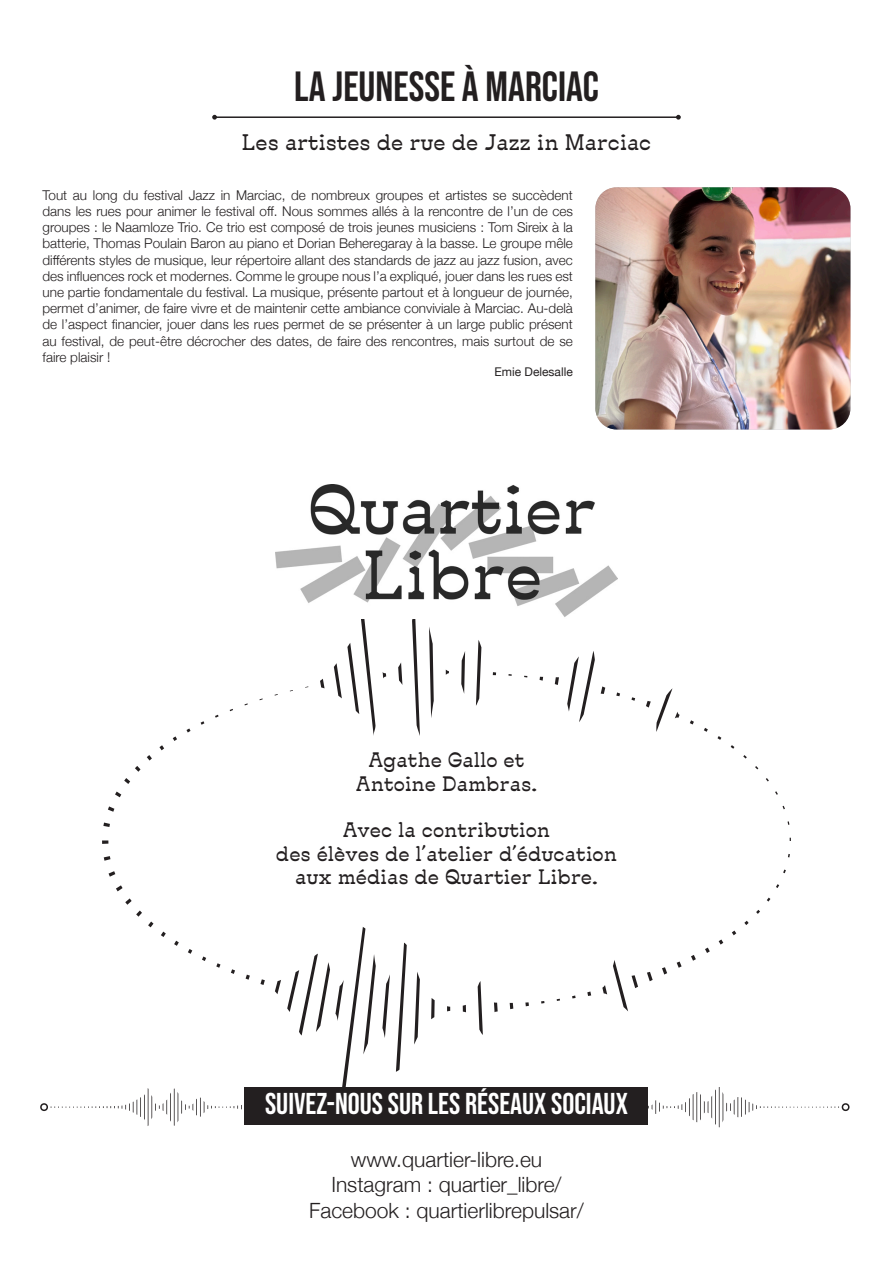
<style>
.page{position:relative;width:893px;height:1263px;background:#fff}
.page>*{position:absolute;margin:0;border:0;box-sizing:border-box;transform-origin:0 0}
.Gros_Titre__Front_Page__-QL{font:42px "Bebas Neue";color:#231f20}
.Gros_Titre__Front_Page__-QL-2{font:30px "Bebas Neue";color:#fff}
.Petit_Text_-QL{font:300 21px "Helvetica Neue";color:#231f20}
.Chapo_-QL{font:600 21px "Euripides";color:#231f20}
.Petit_Text_-QL-2{font:600 19.5px "Euripides";color:#231f20}
.Texte_-QL{font:300 13.5px/16.2px "Helvetica Neue";color:#231f20;text-align:justify}
.Crédits{font:12px "Helvetica Neue";color:#231f20}
</style>
<div class="page">
<svg style="left:102px;top:840px;width:6px;height:4px"></svg>
<svg style="left:104px;top:856px;width:6px;height:5px"></svg>
<svg style="left:109px;top:871px;width:6px;height:6px"></svg>
<svg style="left:116px;top:885px;width:7px;height:6px"></svg>
<svg style="left:717px;top:736px;width:4px;height:4px"></svg>
<svg style="left:704px;top:728px;width:4px;height:4px"></svg>
<svg style="left:690px;top:720px;width:4px;height:4px"></svg>
<svg style="left:646px;top:688px;width:34px;height:44px"></svg>
<svg style="left:631px;top:697px;width:4px;height:4px"></svg>
<svg style="left:616px;top:692px;width:4px;height:4px"></svg>
<svg style="left:601px;top:686px;width:4px;height:8px"></svg>
<svg style="left:567px;top:651px;width:28px;height:71px"></svg>
<svg style="left:555px;top:677px;width:4px;height:8px"></svg>
<svg style="left:540px;top:677px;width:3px;height:4px"></svg>
<svg style="left:476px;top:640px;width:5px;height:66px"></svg>
<svg style="left:461px;top:651px;width:4px;height:43px"></svg>
<svg style="left:446px;top:670px;width:3px;height:5px"></svg>
<svg style="left:429px;top:627px;width:5px;height:91px"></svg>
<svg style="left:412px;top:619px;width:8px;height:117px"></svg>
<svg style="left:398px;top:662px;width:4px;height:22px"></svg>
<svg style="left:320px;top:679px;width:5px;height:9px"></svg>
<svg style="left:186px;top:728px;width:5px;height:4px"></svg>
<svg style="left:173px;top:736px;width:4px;height:5px"></svg>
<svg style="left:159px;top:745px;width:5px;height:5px"></svg>
<svg style="left:147px;top:755px;width:5px;height:5px"></svg>
<svg style="left:135px;top:766px;width:6px;height:6px"></svg>
<svg style="left:124px;top:778px;width:6px;height:6px"></svg>
<svg style="left:115px;top:791px;width:6px;height:6px"></svg>
<svg style="left:108px;top:806px;width:6px;height:6px"></svg>
<svg style="left:103px;top:822px;width:7px;height:5px"></svg>
<svg style="left:334px;top:619px;width:52px;height:117px"></svg>
<hr style="left:215px;top:116px;width:463px;height:2px;background:#231f20">
<svg style="left:212px;top:115px;width:5px;height:5px"></svg>
<svg style="left:676px;top:115px;width:5px;height:5px"></svg>
<img style="left:595px;top:187px;width:255px;height:242px">
<img style="left:276px;top:484px;width:341px;height:133px">
<svg style="left:40px;top:897px;width:810px;height:230px"></svg>
<div style="left:244px;top:1087px;width:404px;height:38px;background:#231f20"></div>
<p class="Gros_Titre__Front_Page__-QL" style="left:294px;top:62px;width:306px">LA JEUNESSE À MARCIAC</p>
<p class="Chapo_-QL" style="left:241px;top:127px;width:412px">Les artistes de rue de Jazz in Marciac</p>
<p class="Texte_-QL" style="left:43px;top:186px;width:532px">Tout au long du festival Jazz in Marciac, de nombreux groupes et artistes se succèdent dans les rues pour animer le festival off. Nous sommes allés à la rencontre de l’un de ces groupes : le Naamloze Trio. Ce trio est composé de trois jeunes musiciens : Tom Sireix à la batterie, Thomas Poulain Baron au piano et Dorian Beheregaray à la basse. Le groupe mêle différents styles de musique, leur répertoire allant des standards de jazz au jazz fusion, avec des influences rock et modernes. Comme le groupe nous l’a expliqué, jouer dans les rues est une partie fondamentale du festival. La musique, présente partout et à longueur de journée, permet d’animer, de faire vivre et de maintenir cette ambiance conviviale à Marciac. Au-delà de l’aspect financier, jouer dans les rues permet de se présenter à un large public présent au festival, de peut-être décrocher des dates, de faire des rencontres, mais surtout de se faire plaisir !</p>
<p class="Crédits" style="left:495px;top:363px;width:80px">Emie Delesalle</p>
<p class="Petit_Text_-QL-2" style="left:368px;top:746px;width:158px">Agathe Gallo et</p>
<p class="Petit_Text_-QL-2" style="left:356px;top:769px;width:183px">Antoine Dambras.</p>
<p class="Petit_Text_-QL-2" style="left:343px;top:816px;width:209px">Avec la contribution</p>
<p class="Petit_Text_-QL-2" style="left:276px;top:840px;width:343px">des élèves de l’atelier d’éducation</p>
<p class="Petit_Text_-QL-2" style="left:295px;top:863px;width:304px">aux médias de Quartier Libre.</p>
<p class="Gros_Titre__Front_Page__-QL-2" style="left:265px;top:1086px;width:364px">SUIVEZ-NOUS SUR LES RÉSEAUX SOCIAUX</p>
<p class="Petit_Text_-QL" style="left:351px;top:1143px;width:193px">www.quartier-libre.eu</p>
<p class="Petit_Text_-QL" style="left:331px;top:1168px;width:232px">Instagram : quartier_libre/</p>
<p class="Petit_Text_-QL" style="left:309px;top:1193px;width:276px">Facebook : quartierlibrepulsar/</p>
</div>
